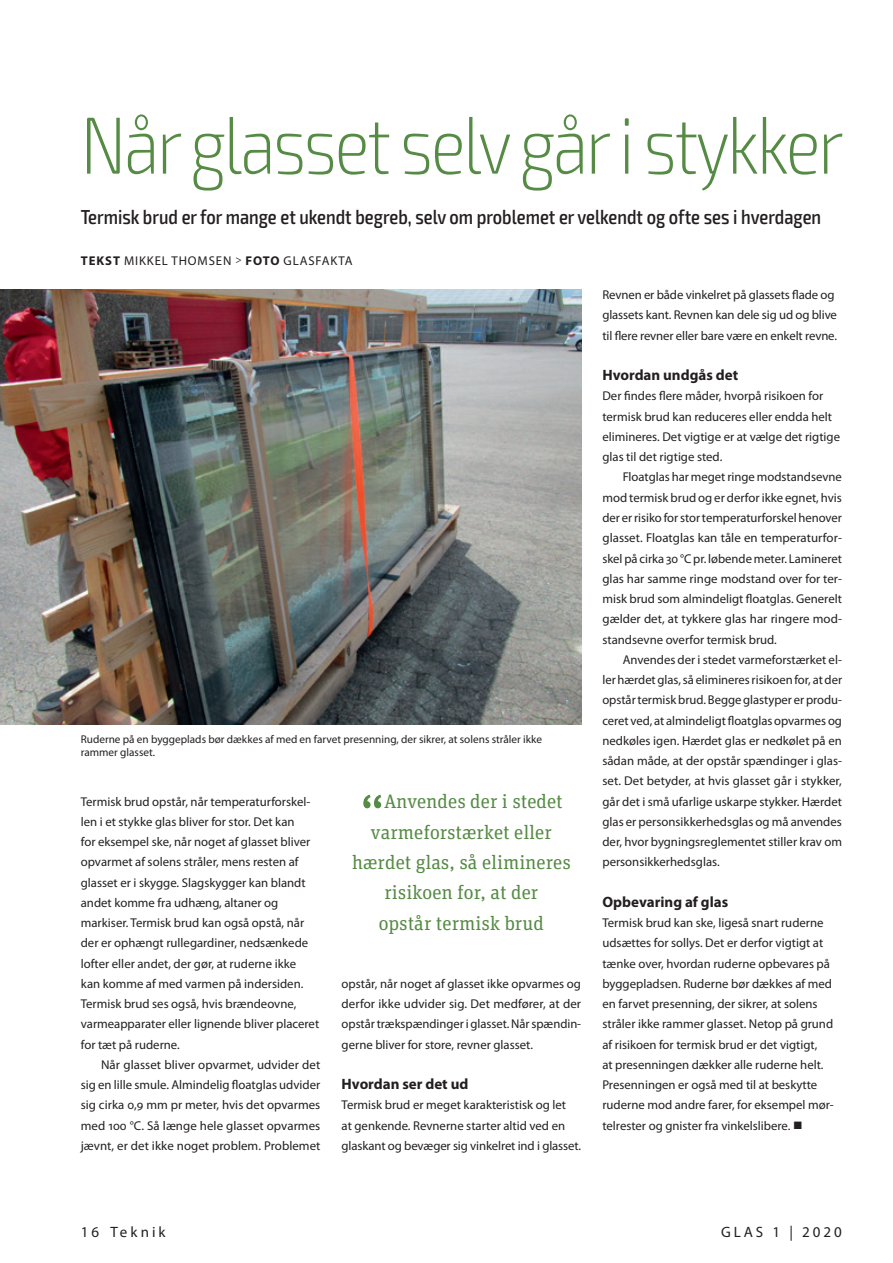
<style>
.page{position:relative;width:893px;height:1263px;background:#fff}
.page>*{position:absolute;margin:0;border:0;box-sizing:border-box;transform-origin:0 0}
.t1{font:200 condensed 81px "Exo 2";letter-spacing:-.025em;color:#558b44}
.t2{font:54px "Unit Slab Pro";color:#558b44}
.t3{font:500 condensed 20.25px "Exo 2";color:#231f20}
.t4{font:19.5px "Unit Slab Pro";color:#558b44}
.t5{font:700 15px "Myriad Pro";color:#231f20}
.t6{font:15px "Myriad Pro";letter-spacing:.2em;color:#231f20}
.t7{font:12.75px/20.2px "Myriad Pro";color:#231f20}
.t8{font:12.75px "Myriad Pro";letter-spacing:.07em;color:#231f20}
.t9{font:11.25px/13.5px "Myriad Pro";color:#231f20}
.s1{font-weight:700}
.s2{font-size:10.5px}
</style>
<div class="page">
<img style="left:0;top:290px;width:581px;height:434px">
<h1 class="t1" style="left:81px;top:99px;width:764px">Når glasset selv går i stykker</h1>
<h3 class="t3" style="left:81px;top:205px;width:742px">Termisk brud er for mange et ukendt begreb, selv om problemet er velkendt og ofte ses i hverdagen</h3>
<p class="t8" style="left:81px;top:253px;width:273px"><span class="s1">TEKST</span> MIKKEL THOMSEN <span class="s2">&gt;</span> <span class="s1">FOTO</span> GLASFAKTA</p>
<p class="t9" style="left:81px;top:732px;width:463px">Ruderne på en byggeplads bør dækkes af med en farvet presenning, der sikrer, at solens stråler ikke rammer glasset.</p>
<p class="t7" style="left:81px;top:791px;width:240px">Termisk brud opstår, når temperaturforskel&shy;len i et stykke glas bliver for stor. Det kan<br>for eksempel ske, når noget af glasset bliver opvarmet af solens stråler, mens resten af glasset er i skygge. Slagskygger kan blandt andet komme fra udhæng, altaner og markiser. Termisk brud kan også opstå, når der er ophængt rullegardiner, nedsænkede lofter eller andet, der gør, at ruderne ikke<br>kan komme af med varmen på indersiden.<br>Termisk brud ses også, hvis brændeovne, varmeapparater eller lignende bliver placeret for tæt på ruderne.</p>
<p class="t7" style="left:81px;top:1054px;width:241px;text-align:justify;text-indent:20px">Når glasset bliver opvarmet, udvider det sig en lille smule. Almindelig floatglas udvider sig cirka 0,9 mm pr meter, hvis det opvarmes med 100 °C. Så længe hele glasset opvarmes jævnt, er det ikke noget problem. Problemet</p>
<h2 class="t2" style="left:360px;top:777px;width:26px">“</h2>
<h3 class="t4" style="left:385px;top:788px;width:180px">Anvendes der i stedet</h3>
<h3 class="t4" style="left:371px;top:819px;width:182px">varmeforstærket eller</h3>
<h3 class="t4" style="left:352px;top:849px;width:220px">hærdet glas, så elimineres</h3>
<h3 class="t4" style="left:385px;top:879px;width:155px">risikoen for, at der</h3>
<h3 class="t4" style="left:379px;top:910px;width:167px">opstår termisk brud</h3>
<p class="t7" style="left:342px;top:973px;width:241px;text-align:justify">opstår, når noget af glasset ikke opvarmes og derfor ikke udvider sig. Det medfører, at der opstår trækspændinger i glasset. Når spændin&shy;gerne bliver for store, revner glasset.</p>
<p class="t5" style="left:342px;top:1074px;width:128px">Hvordan ser det ud</p>
<p class="t7" style="left:342px;top:1095px;width:241px">Termisk brud er meget karakteristisk og let<br>at genkende. Revnerne starter altid ved en glaskant og bevæger sig vinkelret ind i glasset.</p>
<p class="t7" style="left:602px;top:285px;width:236px">Revnen er både vinkelret på glassets flade og glassets kant. Revnen kan dele sig ud og blive til flere revner eller bare være en enkelt revne.</p>
<p class="t5" style="left:602px;top:365px;width:137px">Hvordan undgås det</p>
<p class="t7" style="left:602px;top:386px;width:239px">Der findes flere måder, hvorpå risikoen for termisk brud kan reduceres eller endda helt elimineres. Det vigtige er at vælge det rigtige glas til det rigtige sted.</p>
<p class="t7" style="left:602px;top:467px;width:241px;text-align:justify;text-indent:20px">Floatglas har meget ringe modstandsevne mod termisk brud og er derfor ikke egnet, hvis der er risiko for stor temperaturforskel henover glasset. Floatglas kan tåle en temperaturfor&shy;skel på cirka 30 °C pr. løbende meter. Lamineret glas har samme ringe modstand over for ter&shy;misk brud som almindeligt floatglas. Generelt gælder det, at tykkere glas har ringere mod&shy;standsevne overfor termisk brud.</p>
<p class="t7" style="left:602px;top:649px;width:241px;text-align:justify;text-indent:20px">Anvendes der i stedet varmeforstærket el&shy;ler hærdet glas, så elimineres risikoen for, at der opstår termisk brud. Begge glastyper er produ&shy;ceret ved, at almindeligt floatglas opvarmes og nedkøles igen. Hærdet glas er nedkølet på en sådan måde, at der opstår spændinger i glas&shy;set. Det betyder, at hvis glasset går i stykker, går det i små ufarlige uskarpe stykker. Hærdet glas er personsikkerhedsglas og må anvendes der, hvor bygningsreglementet stiller krav om personsikkerhedsglas.</p>
<p class="t5" style="left:602px;top:892px;width:127px">Opbevaring af glas</p>
<p class="t7" style="left:602px;top:912px;width:233px">Termisk brud kan ske, ligeså snart ruderne udsættes for sollys. Det er derfor vigtigt at tænke over, hvordan ruderne opbevares på byggepladsen. Ruderne bør dækkes af med en farvet presenning, der sikrer, at solens stråler ikke rammer glasset. Netop på grund af risikoen for termisk brud er det vigtigt,<br>at presenningen dækker alle ruderne helt.<br>Presenningen er også med til at beskytte ruderne mod andre farer, for eksempel mør&shy;telrester og gnister fra vinkelslibere. ■</p>
<p class="t6" style="left:81px;top:1223px;width:86px">16 Teknik</p>
<p class="t6" style="left:721px;top:1223px;width:122px">GLAS 1 | 2020</p>
</div>
